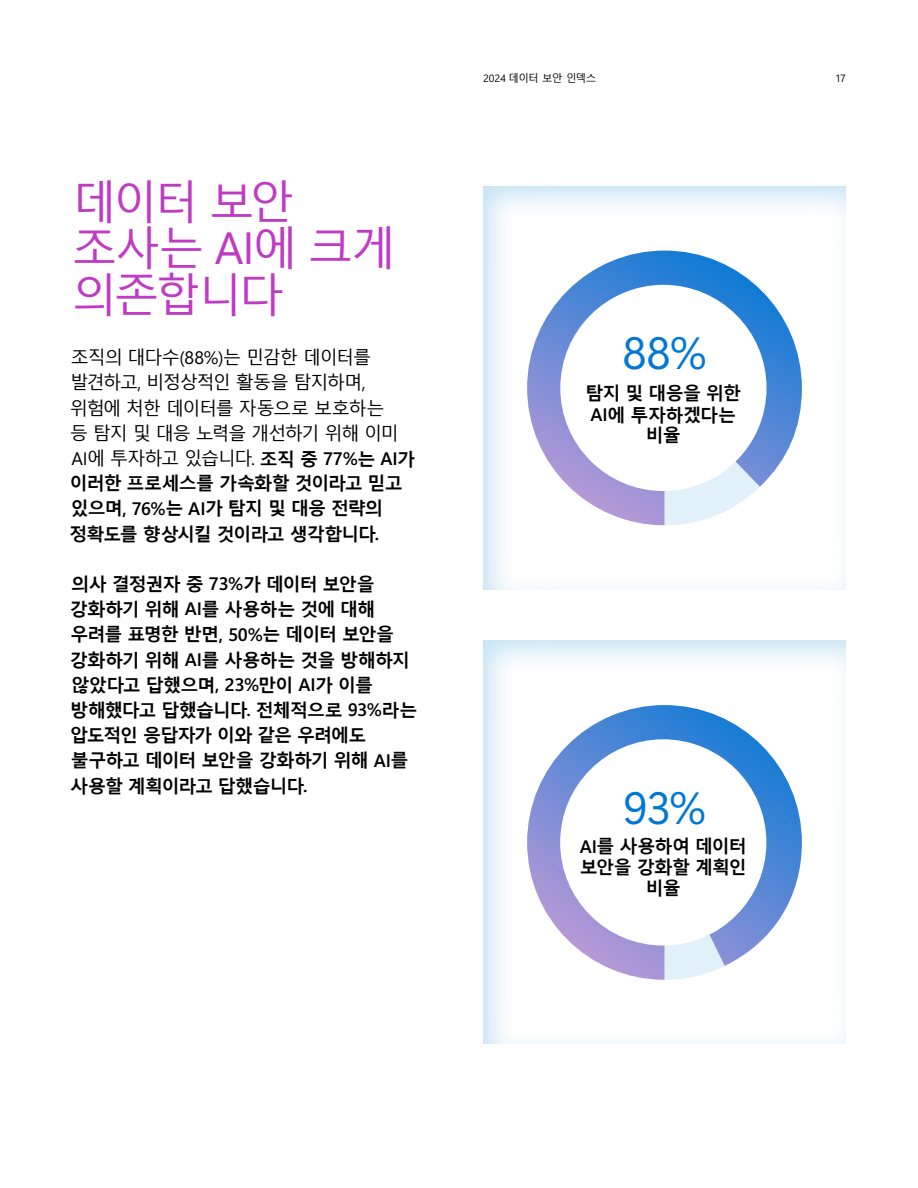
<style>
.page{position:relative;width:918px;height:1188px;background:#fff}
.page>*{position:absolute;margin:0;border:0;box-sizing:border-box;transform-origin:0 0}
.t1{font:45px/46.5px "Malgun Gothic";letter-spacing:-.075em;color:#c03bc4}
.Large_Display_Type{font:45px "Segoe Sans 240000";color:#0078d4}
.Body_copy{font:700 18px/25.2px "Malgun Gothic";letter-spacing:-.05em;color:#000;text-align:center}
.Body_copy-2{font:18px/25.2px "Malgun Gothic";letter-spacing:-.065em;color:#000}
.t2{font:10.5px "Malgun Gothic";letter-spacing:-.065em;color:#000}
.t3{font:10.5px "Segoe Sans";color:#000}
.s1{font-family:"Segoe Sans 240000"}
.s2{font-family:"Segoe Sans a 8000"}
.s3{font-weight:700}
.s4{font-family:"Segoe Sans a 8000";font-weight:400}
.s5{font-family:"Segoe Sans"}
</style>
<div class="page">
<div style="left:470px;top:174px;width:388px;height:416px;background:#8dc8e8;opacity:.5"></div>
<div style="left:470px;top:629px;width:388px;height:415px;background:#8dc8e8;opacity:.5"></div>
<svg style="left:527px;top:251px;width:275px;height:274px"></svg>
<svg style="left:527px;top:705px;width:275px;height:275px"></svg>
<div style="left:560px;top:285px;width:207px;height:206px;background:#fff;border-radius:50%"></div>
<div style="left:560px;top:739px;width:206px;height:207px;background:#fff;border-radius:50%"></div>
<p class="t1" style="left:72px;top:180px;width:326px">데이터 보안 조사는 <span class="s1">AI</span>에 크게 의존합니다</p>
<p class="Body_copy-2" style="left:70px;top:345px;width:347px">조직의 대다수<span class="s2">(88%)</span>는 민감한 데이터를 발견하고<span class="s2">,</span> 비정상적인 활동을 탐지하며<span class="s2">, </span>위험에 처한 데이터를 자동으로 보호하는<br>등 탐지 및 대응 노력을 개선하기 위해 이미<br><span class="s2">AI</span>에 투자하고 있습니다<span class="s2">.</span> <span class="s3">조직 중</span> <span class="s2">77%</span><span class="s3">는</span> <span class="s2">AI</span><span class="s3">가 이러한 프로세스를 가속화할 것이라고 믿고 있으며</span><span class="s2">, 76%</span><span class="s3">는</span> <span class="s2">AI</span><span class="s3">가 탐지 및 대응 전략의 정확도를 향상시킬 것이라고 생각합니다</span><span class="s2">.</span></p>
<p class="Body_copy" style="left:70px;top:572px;width:349px;text-align:left">의사 결정권자 중 <span class="s4">73%</span>가 데이터 보안을 강화하기 위해 <span class="s4">AI</span>를 사용하는 것에 대해 우려를 표명한 반면<span class="s4">, 50%</span>는 데이터 보안을 강화하기 위해 <span class="s4">AI</span>를 사용하는 것을 방해하지 않았다고 답했으며<span class="s4">, 23%</span>만이 <span class="s4">AI</span>가 이를 방해했다고 답했습니다<span class="s4">.</span> 전체적으로 <span class="s4">93%</span>라는 압도적인 응답자가 이와 같은 우려에도 불구하고 데이터 보안을 강화하기 위해 <span class="s4">AI</span>를 사용할 계획이라고 답했습니다<span class="s4">.</span></p>
<p class="t2" style="left:483px;top:72px;width:115px"><span class="s5">2024</span> 데이터 보안 인덱스</p>
<p class="t3" style="left:836px;top:71px;width:11px">17</p>
<p class="Large_Display_Type" style="left:623px;top:322px;width:85px">88%</p>
<p class="Body_copy" style="left:585px;top:383px;width:157px;line-height:21px">탐지 및 대응을 위한<br><span class="s4">AI</span>에 투자하겠다는 비율</p>
<p class="Large_Display_Type" style="left:623px;top:776px;width:84px">93%</p>
<p class="Body_copy" style="left:580px;top:837px;width:169px;line-height:20.7px"><span class="s4">AI</span>를 사용하여 데이터 보안을 강화할 계획인 비율</p>
</div>
